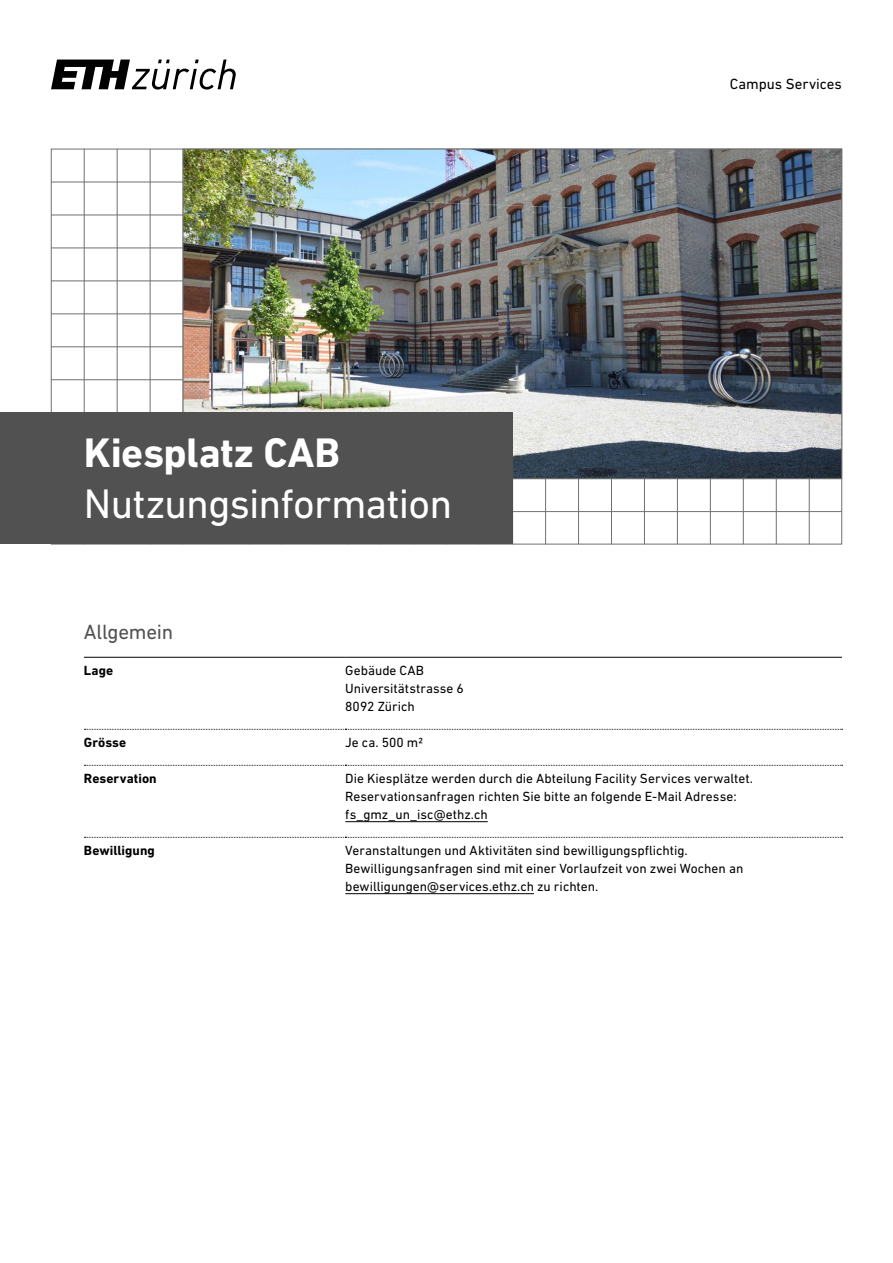
<style>
.page{position:relative;width:893px;height:1263px;background:#fff}
.page>*{position:absolute;margin:0;border:0;box-sizing:border-box;transform-origin:0 0}
.t1{font:42px "DIN Next W1 G";letter-spacing:-.02em;color:#fff}
.t2{font:700 42px "DIN Next W1 G";letter-spacing:-.01em;color:#fff}
.t3{font:21px "DIN Next W1 G";letter-spacing:-.015em;color:#505150}
.t4{font:15px "DIN Next W1 G";color:#000}
.t5{font:13.5px/18px "DIN Next W1 G";color:#000}
.t6{font:700 13.5px "DIN Next W1 G";letter-spacing:.005em;color:#000}
</style>
<div class="page">
<hr style="left:84px;top:149px;width:1px;height:395px;background:#6f7070">
<hr style="left:117px;top:149px;width:1px;height:395px;background:#6f7070">
<hr style="left:150px;top:149px;width:1px;height:395px;background:#6f7070">
<hr style="left:545px;top:149px;width:1px;height:395px;background:#6f7070">
<hr style="left:578px;top:149px;width:1px;height:395px;background:#6f7070">
<hr style="left:611px;top:149px;width:1px;height:395px;background:#6f7070">
<hr style="left:644px;top:149px;width:1px;height:395px;background:#6f7070">
<hr style="left:677px;top:149px;width:1px;height:395px;background:#6f7070">
<hr style="left:710px;top:149px;width:1px;height:395px;background:#6f7070">
<hr style="left:743px;top:149px;width:1px;height:395px;background:#6f7070">
<hr style="left:776px;top:149px;width:1px;height:395px;background:#6f7070">
<hr style="left:809px;top:149px;width:1px;height:395px;background:#6f7070">
<hr style="left:51px;top:182px;width:791px;height:1px;background:#6f7070">
<hr style="left:51px;top:215px;width:791px;height:1px;background:#6f7070">
<hr style="left:51px;top:248px;width:791px;height:1px;background:#6f7070">
<hr style="left:51px;top:281px;width:791px;height:1px;background:#6f7070">
<hr style="left:51px;top:314px;width:791px;height:1px;background:#6f7070">
<hr style="left:51px;top:347px;width:791px;height:1px;background:#6f7070">
<hr style="left:51px;top:379px;width:791px;height:1px;background:#6f7070">
<hr style="left:51px;top:511px;width:791px;height:1px;background:#6f7070">
<svg style="left:51px;top:60px;width:185px;height:30px"></svg>
<img style="left:185px;top:151px;width:655px;height:326px">
<div style="left:0;top:412px;width:513px;height:132px;background:#505150"></div>
<hr style="left:84px;top:657px;width:261px;height:1px;background:#000">
<hr style="left:345px;top:657px;width:497px;height:1px;background:#000">
<svg style="left:84px;top:837px;width:759px;height:1px"></svg>
<svg style="left:84px;top:729px;width:759px;height:1px"></svg>
<svg style="left:84px;top:765px;width:759px;height:1px"></svg>
<hr style="left:345px;top:821px;width:143px;height:1px;background:#000">
<hr style="left:345px;top:893px;width:189px;height:1px;background:#000">
<h1 class="t2" style="left:84px;top:429px;width:258px">Kiesplatz CAB</h1>
<h1 class="t1" style="left:84px;top:479px;width:370px">Nutzungsinformation</h1>
<p class="t4" style="left:730px;top:76px;width:113px">Campus Services</p>
<h2 class="t3" style="left:84px;top:620px;width:91px">Allgemein</h2>
<p class="t6" style="left:84px;top:663px;width:31px">Lage</p>
<p class="t5" style="left:345px;top:661px;width:120px">Gebäude CAB<br>Universitätstrasse 6<br>8092 Zürich</p>
<p class="t6" style="left:84px;top:735px;width:44px">Grösse</p>
<p class="t5" style="left:345px;top:733px;width:79px">Je ca. 500 m2</p>
<p class="t6" style="left:84px;top:771px;width:74px">Reservation</p>
<p class="t5" style="left:345px;top:769px;width:409px">Die Kiesplätze werden durch die Abteilung Facility Services verwaltet.<br>Reservationsanfragen richten Sie bitte an folgende E-Mail Adresse: fs_gmz_un_isc@ethz.ch</p>
<p class="t6" style="left:84px;top:843px;width:72px">Bewilligung</p>
<p class="t5" style="left:345px;top:841px;width:400px">Veranstaltungen und Aktivitäten sind bewilligungspflichtig.<br>Bewilligungsanfragen sind mit einer Vorlaufzeit von zwei Wochen an bewilligungen@services.ethz.ch zu richten.</p>
</div>
